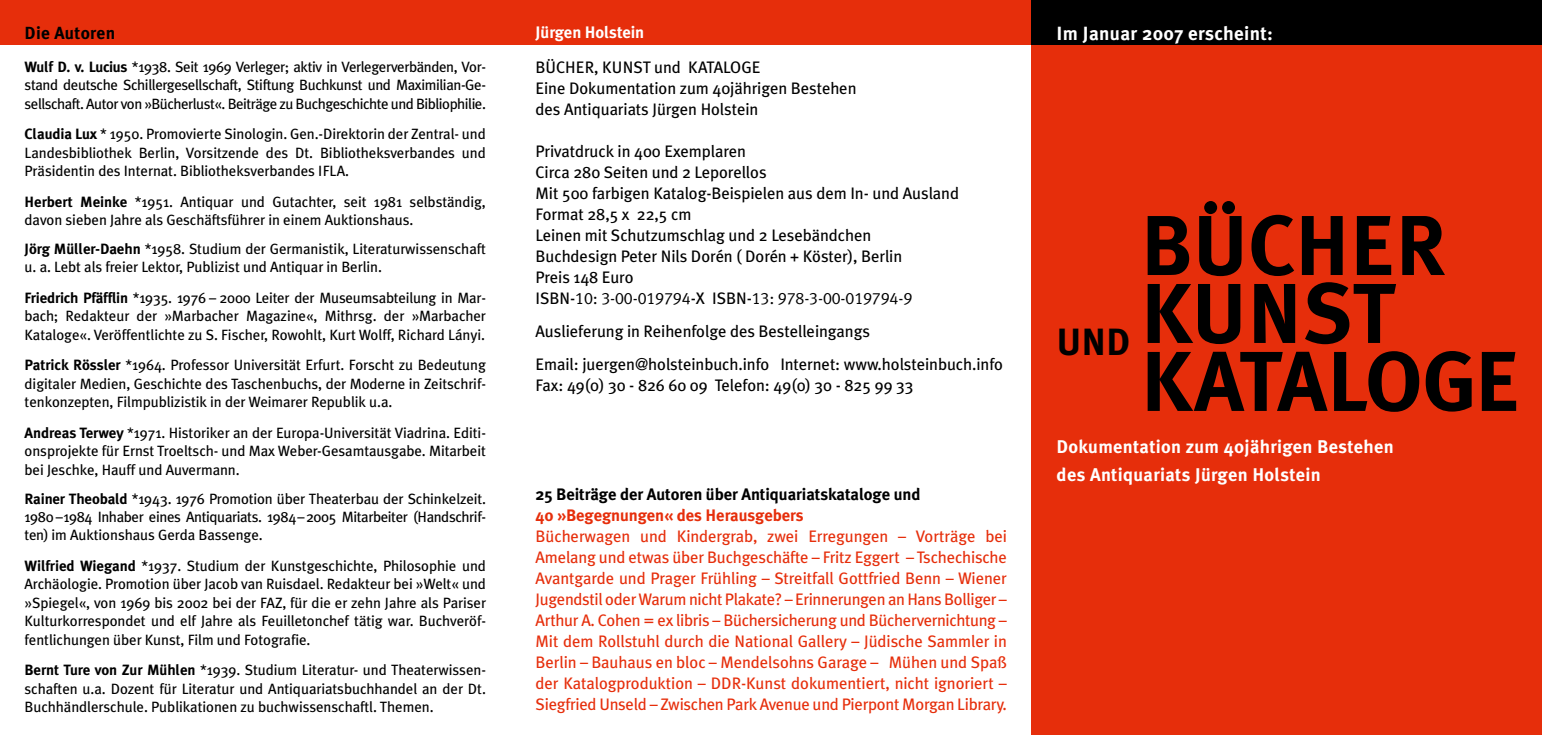
<style>
.page{position:relative;width:1542px;height:735px;background:#fff}
.page>*{position:absolute;margin:0;border:0;box-sizing:border-box;transform-origin:0 0}
.t1{font:700 84.7px/67.9px "Meta Plus";color:#000}
.t2{font:700 37.98px "Meta Plus";color:#000}
.t3{font:700 19.07px "Meta Plus";letter-spacing:.015em;color:#fff}
.t4{font:700 18.38px/28px "Meta Plus";letter-spacing:.015em;color:#fff}
.t5{font:700 17.5px "Meta Plus";letter-spacing:.015em;color:#000}
.t6{font:16.62px/21px "Meta Plus";letter-spacing:-.015em;color:#e62e0b;text-align:justify}
.t7{font:16.62px/21px "Meta Plus";letter-spacing:-.005em;color:#000}
.t8{font:700 16.62px "Meta Plus";letter-spacing:-.005em;color:#000}
.t9{font:16.62px "Meta Plus Normal Caps";letter-spacing:-.005em;color:#000}
.t10{font:700 16.62px "Meta Plus";letter-spacing:-.005em;color:#e62e0b}
.t11{font:700 16.62px "Meta Plus";letter-spacing:-.005em;color:#fff}
.t12{font:14.88px/18.4px "Meta Plus";letter-spacing:-.005em;color:#000;text-align:justify}
.s1{font-family:"Meta Plus"}
.s2{font-weight:700}
</style>
<div class="page">
<div style="left:1032px;top:0;width:510px;height:734px;background:#e62e0b"></div>
<div style="left:0;top:0;width:1542px;height:45px;background:#e62e0b"></div>
<div style="left:1032px;top:0;width:510px;height:45px;background:#000"></div>
<p class="t5" style="left:25px;top:25px;width:92px">Die Autoren</p>
<p class="t11" style="left:536px;top:25px;width:110px">Jürgen Holstein</p>
<p class="t7" style="left:536px;top:57px;width:322px">BÜCHER, KUNST und KATALOGE<br>Eine Dokumentation zum 40jährigen Bestehen des Antiquariats Jürgen Holstein</p>
<p class="t7" style="left:536px;top:141px;width:425px">Privatdruck in 400 Exemplaren<br>Circa 280 Seiten und 2 Leporellos<br>Mit 500 farbigen Katalog-Beispielen aus dem In- und Ausland Format 28,5 x 22,5 cm<br>Leinen mit Schutzumschlag und 2 Lesebändchen<br>Buchdesign Peter Nils Dorén ( Dorén + Köster), Berlin<br>Preis 148 Euro</p>
<p class="t9" style="left:536px;top:288px;width:378px"><span class="s1">ISBN-</span>10: 3-00-019794<span class="s1">-X ISBN-</span>13: 978-3-00-019794-9</p>
<p class="t7" style="left:536px;top:315px;width:469px;line-height:33.2px">Auslieferung in Reihenfolge des Bestelleingangs<br>Email: juergen@holsteinbuch.info Internet: www.holsteinbuch.info</p>
<p class="t7" style="left:536px;top:375px;width:380px">Fax: 49(0) 30 - 826 60 09 Telefon: 49(0) 30 - 825 99 33</p>
<p class="t12" style="left:25px;top:58px;width:463px"><span class="s2">Wulf D. v. Lucius</span> *1938. Seit 1969 Verleger; aktiv in Verlegerverbänden, Vor&shy;stand deutsche Schillergesellschaft, Stiftung Buchkunst und Maximilian-Ge&shy;sellschaft. Autor von »Bücherlust«. Beiträge zu Buchgeschichte und Bibliophilie.</p>
<p class="t12" style="left:25px;top:125px;width:463px"><span class="s2">Claudia Lux</span> * 1950. Promovierte Sinologin. Gen.-Direktorin der Zentral- und Landesbibliothek Berlin, Vorsitzende des Dt. Bibliotheksverbandes und Präsidentin des Internat. Bibliotheksverbandes IFLA.</p>
<p class="t12" style="left:25px;top:193px;width:463px"><span class="s2">Herbert Meinke</span> *1951. Antiquar und Gutachter, seit 1981 selbständig, davon sieben Jahre als Geschäftsführer in einem Auktionshaus.</p>
<p class="t12" style="left:25px;top:240px;width:463px"><span class="s2">Jörg Müller-Daehn</span> *1958. Studium der Germanistik, Literaturwissenschaft u. a. Lebt als freier Lektor, Publizist und Antiquar in Berlin.</p>
<p class="t12" style="left:25px;top:289px;width:463px"><span class="s2">Friedrich Pfäfflin</span> *1935. 1976 – 2000 Leiter der Museumsabteilung in Mar&shy;bach; Redakteur der »Marbacher Magazine«, Mithrsg. der »Marbacher Kataloge«. Veröffentlichte zu S. Fischer, Rowohlt, Kurt Wolff, Richard Lányi.</p>
<p class="t12" style="left:25px;top:356px;width:463px"><span class="s2">Patrick Rössler</span> *1964. Professor Universität Erfurt. Forscht zu Bedeutung digitaler Medien, Geschichte des Taschenbuchs, der Moderne in Zeitschrif&shy;tenkonzepten, Filmpublizistik in der Weimarer Republik u.a.</p>
<p class="t12" style="left:25px;top:424px;width:463px"><span class="s2">Andreas Terwey</span> *1971. Historiker an der Europa-Universität Viadrina. Editi&shy;onsprojekte für Ernst Troeltsch- und Max Weber-Gesamtausgabe. Mitarbeit bei Jeschke, Hauff und Auvermann.</p>
<p class="t12" style="left:25px;top:489px;width:463px"><span class="s2">Rainer Theobald</span> *1943. 1976 Promotion über Theaterbau der Schinkelzeit.<br>1980 –1984 Inhaber eines Antiquariats. 1984–2005 Mitarbeiter (Handschrif&shy;ten) im Auktionshaus Gerda Bassenge.</p>
<p class="t12" style="left:25px;top:557px;width:463px"><span class="s2">Wilfried Wiegand</span> *1937. Studium der Kunstgeschichte, Philosophie und Archäologie. Promotion über Jacob van Ruisdael. Redakteur bei »Welt« und »Spiegel«, von 1969 bis 2002 bei der FAZ, für die er zehn Jahre als Pariser Kulturkorrespondet und elf Jahre als Feuilletonchef tätig war. Buchveröf&shy;fentlichungen über Kunst, Film und Fotografie.</p>
<p class="t12" style="left:25px;top:661px;width:463px"><span class="s2">Bernt Ture von Zur Mühlen</span> *1939. Studium Literatur- und Theaterwissen&shy;schaften u.a. Dozent für Literatur und Antiquariatsbuchhandel an der Dt.<br>Buchhändlerschule. Publikationen zu buchwissenschaftl. Themen.</p>
<p class="t8" style="left:536px;top:486px;width:386px">25 Beiträge der Autoren über Antiquariatskataloge und</p>
<p class="t10" style="left:536px;top:507px;width:270px">40 »Begegnungen« des Herausgebers</p>
<p class="t6" style="left:536px;top:526px;width:473px">Bücherwagen und Kindergrab, zwei Erregungen – Vorträge bei Amelang und etwas über Buchgeschäfte – Fritz Eggert – Tschechische Avantgarde und Prager Frühling – Streitfall Gottfried Benn – Wiener Jugendstil oder Warum nicht Plakate? – Erinnerungen an Hans Bolliger – Arthur A. Cohen = ex libris – Büchersicherung und Büchervernichtung – Mit dem Rollstuhl durch die National Gallery – Jüdische Sammler in Berlin – Bauhaus en bloc – Mendelsohns Garage – Mühen und Spaß der Katalogproduktion – DDR-Kunst dokumentiert, nicht ignoriert – Siegfried Unseld – Zwischen Park Avenue und Pierpont Morgan Library.</p>
<p class="t3" style="left:1056px;top:25px;width:218px">Im Januar 2007 erscheint:</p>
<h2 class="t2" style="left:1056px;top:324px;width:75px">UND</h2>
<h1 class="t1" style="left:1140px;top:216px;width:381px">BÜCHER<br>KUNST<br>KATALOGE</h1>
<p class="t4" style="left:1056px;top:433px;width:339px">Dokumentation zum 40jährigen Bestehen des Antiquariats Jürgen Holstein</p>
</div>
